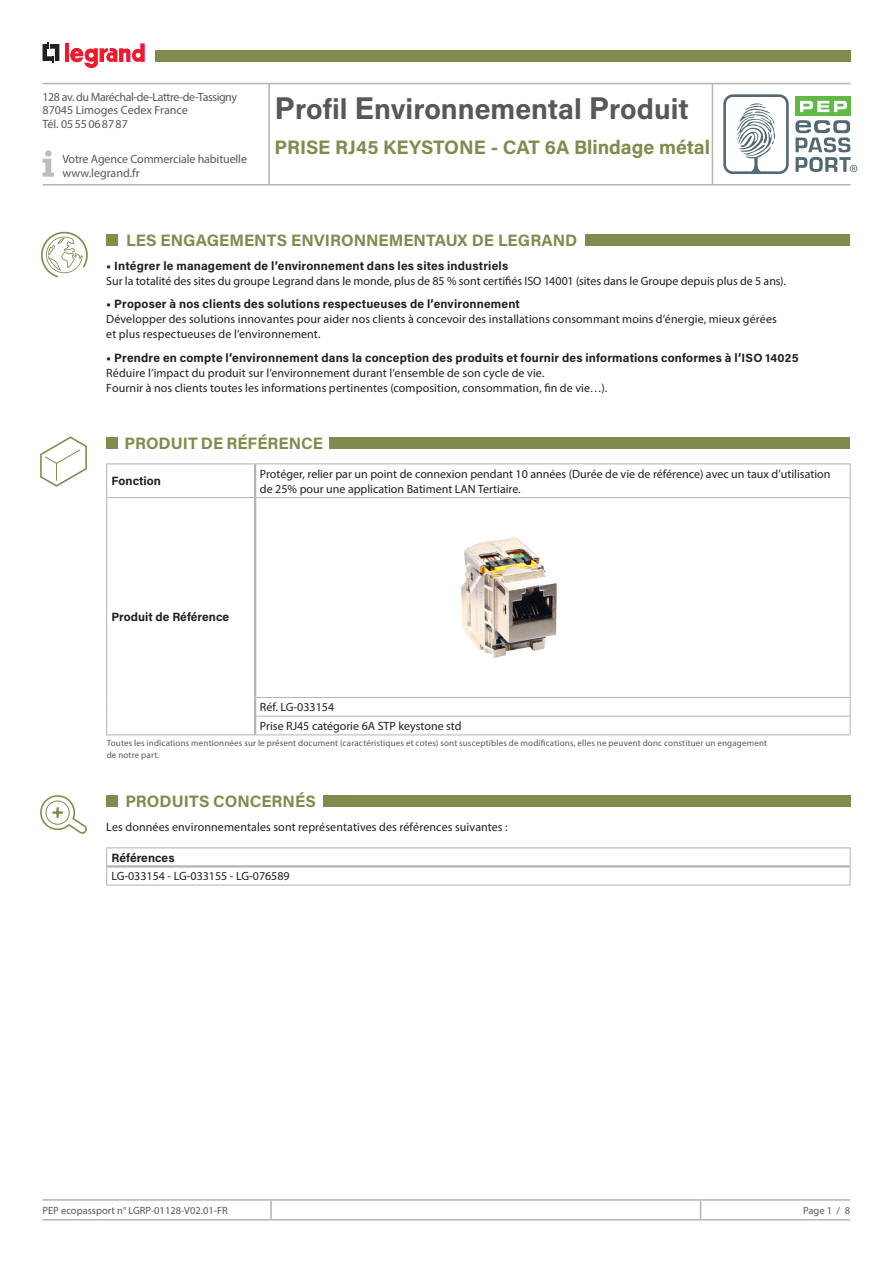
<style>
.page{position:relative;width:893px;height:1263px;background:#fff}
.page>*{position:absolute;margin:0;border:0;box-sizing:border-box;transform-origin:0 0}
.t1{font:700 28.5px "Acumin Pro";color:#57585a}
.t2{font:700 19.5px "Acumin Pro";color:#7f8c4e}
.t3{font:700 16.5px "Acumin Pro";color:#7f8c4e}
.t4{font:12px/15px "Myriad Pro";letter-spacing:.005em;color:#231f20}
.t5{font:700 12px "Acumin Pro";letter-spacing:.015em;color:#231f20}
.t6{font:12px/13.5px "Myriad Pro";letter-spacing:-.01em;color:#57585a}
.t7{font:10.5px "Myriad Pro";color:#57585a}
.t8{font:9px/12px "Myriad Pro";letter-spacing:.02em;color:#57585a}
.s1{font-size:31.5px}
</style>
<div class="page">
<hr style="left:701px;top:1199px;width:149px;height:2px;background:#b2b3b7">
<hr style="left:701px;top:1219px;width:149px;height:1px;background:#b2b3b7">
<hr style="left:43px;top:1199px;width:228px;height:2px;background:#b2b3b7">
<hr style="left:271px;top:1199px;width:430px;height:2px;background:#b2b3b7">
<svg style="left:270px;top:1201px;width:2px;height:18px"></svg>
<svg style="left:700px;top:1201px;width:1px;height:18px"></svg>
<hr style="left:43px;top:1219px;width:228px;height:1px;background:#b2b3b7">
<hr style="left:271px;top:1219px;width:430px;height:1px;background:#b2b3b7">
<div style="left:795px;top:97px;width:56px;height:19px;background:#60bb46"></div>
<svg style="left:800px;top:101px;width:47px;height:11px"></svg>
<svg style="left:723px;top:94px;width:66px;height:80px"></svg>
<svg style="left:795px;top:120px;width:62px;height:52px"></svg>
<svg style="left:43px;top:43px;width:16px;height:20px"></svg>
<hr style="left:65px;top:44px;width:4px;height:18px;background:#ee1d23">
<svg style="left:70px;top:44px;width:75px;height:24px"></svg>
<hr style="left:43px;top:83px;width:807px;height:1px;background:#b2b3b7">
<hr style="left:43px;top:184px;width:807px;height:2px;background:#b2b3b7">
<hr style="left:268px;top:84px;width:2px;height:100px;background:#b2b3b7">
<hr style="left:712px;top:84px;width:1px;height:100px;background:#b2b3b7">
<div style="left:155px;top:50px;width:695px;height:12px;background:#7f8c4e"></div>
<svg style="left:43px;top:150px;width:11px;height:27px"></svg>
<div style="left:106px;top:234px;width:12px;height:12px;background:#7f8c4e"></div>
<div style="left:585px;top:234px;width:265px;height:12px;background:#7f8c4e"></div>
<svg style="left:41px;top:232px;width:47px;height:45px"></svg>
<div style="left:106px;top:795px;width:12px;height:12px;background:#7f8c4e"></div>
<div style="left:323px;top:795px;width:527px;height:12px;background:#7f8c4e"></div>
<div style="left:106px;top:437px;width:12px;height:12px;background:#7f8c4e"></div>
<div style="left:329px;top:437px;width:521px;height:12px;background:#7f8c4e"></div>
<hr style="left:106px;top:463px;width:149px;height:1px;background:#b2b3b7">
<hr style="left:106px;top:464px;width:1px;height:33px;background:#b2b3b7">
<hr style="left:106px;top:497px;width:148px;height:1px;background:#b2b3b7">
<hr style="left:106px;top:498px;width:1px;height:199px;background:#b2b3b7">
<svg style="left:106px;top:697px;width:1px;height:37px"></svg>
<hr style="left:106px;top:734px;width:149px;height:1px;background:#b2b3b7">
<hr style="left:255px;top:734px;width:595px;height:1px;background:#b2b3b7">
<hr style="left:255px;top:463px;width:595px;height:1px;background:#b2b3b7">
<hr style="left:850px;top:464px;width:1px;height:33px;background:#b2b3b7">
<hr style="left:256px;top:497px;width:594px;height:1px;background:#b2b3b7">
<hr style="left:850px;top:498px;width:1px;height:199px;background:#b2b3b7">
<hr style="left:256px;top:697px;width:594px;height:1px;background:#b2b3b7">
<hr style="left:256px;top:716px;width:594px;height:1px;background:#b2b3b7">
<svg style="left:850px;top:698px;width:1px;height:36px"></svg>
<hr style="left:254px;top:464px;width:2px;height:34px;background:#b2b3b7">
<hr style="left:254px;top:498px;width:2px;height:199px;background:#b2b3b7">
<svg style="left:254px;top:697px;width:2px;height:37px"></svg>
<hr style="left:106px;top:847px;width:744px;height:1px;background:#b2b3b7">
<svg style="left:850px;top:848px;width:1px;height:37px"></svg>
<hr style="left:106px;top:885px;width:744px;height:1px;background:#b2b3b7">
<hr style="left:107px;top:865px;width:743px;height:2px;background:#b2b3b7">
<svg style="left:106px;top:848px;width:1px;height:37px"></svg>
<img style="left:461px;top:537px;width:96px;height:121px">
<svg style="left:40px;top:436px;width:47px;height:50px"></svg>
<svg style="left:40px;top:795px;width:47px;height:39px"></svg>
<p class="t6" style="left:43px;top:90px;width:196px">128 av. du Maréchal-de-Lattre-de-Tassigny<br>87045 Limoges Cedex France<br>Tél. 0555068787</p>
<p class="t6" style="left:62px;top:152px;width:186px">Votre Agence Commerciale habituelle www.legrand.fr</p>
<h1 class="t1" style="left:275px;top:89px;width:416px"><span class="s1">P</span>rofil <span class="s1">E</span>nvironnemental <span class="s1">P</span>roduit</h1>
<h2 class="t2" style="left:275px;top:133px;width:437px">PRISE RJ45 KEYSTONE - CAT 6A Blindage métal</h2>
<h3 class="t3" style="left:126px;top:229px;width:453px">LES ENGAGEMENTS ENVIRONNEMENTAUX DE LEGRAND</h3>
<p class="t5" style="left:106px;top:257px;width:403px">• Intégrer le management de l’environnement dans les sites industriels</p>
<p class="t4" style="left:106px;top:273px;width:681px">Sur la totalité des sites du groupe Legrand dans le monde, plus de 85 % sont certifiés ISO 14001 (sites dans le Groupe depuis plus de 5 ans).</p>
<p class="t5" style="left:106px;top:295px;width:415px">• Proposer à nos clients des solutions respectueuses de l’environnement</p>
<p class="t4" style="left:106px;top:311px;width:672px">Développer des solutions innovantes pour aider nos clients à concevoir des installations consommant moins d’énergie, mieux gérées et plus respectueuses de l’environnement.</p>
<p class="t5" style="left:106px;top:349px;width:694px">• Prendre en compte l’environnement dans la conception des produits et fournir des informations conformes à l’ISO 14025</p>
<p class="t4" style="left:106px;top:365px;width:502px">Réduire l’impact du produit sur l’environnement durant l’ensemble de son cycle de vie.<br>Fournir à nos clients toutes les informations pertinentes (composition, consommation, fin de vie…).</p>
<p class="t3" style="left:124px;top:431px;width:200px">PRODUIT DE RÉFÉRENCE</p>
<p class="t5" style="left:112px;top:472px;width:51px">Fonction</p>
<p class="t4" style="left:260px;top:466px;width:572px">Protéger, relier par un point de connexion pendant 10 années (Durée de vie de référence) avec un taux d’utilisation de 25% pour une application Batiment LAN Tertiaire.</p>
<p class="t5" style="left:112px;top:608px;width:119px">Produit de Référence</p>
<p class="t4" style="left:260px;top:700px;width:76px">Réf. LG-033154</p>
<p class="t4" style="left:260px;top:718px;width:203px">Prise RJ45 catégorie 6A STP keystone std</p>
<p class="t8" style="left:107px;top:737px;width:662px">Toutes les indications mentionnées sur le présent document (caractéristiques et cotes) sont susceptibles de modifications, elles ne peuvent donc constituer un engagement de notre part.</p>
<p class="t3" style="left:125px;top:790px;width:192px">PRODUITS CONCERNÉS</p>
<p class="t4" style="left:106px;top:819px;width:403px">Les données environnementales sont représentatives des références suivantes :</p>
<p class="t5" style="left:112px;top:849px;width:65px">Références</p>
<p class="t4" style="left:112px;top:868px;width:180px">LG-033154 - LG-033155 - LG-076589</p>
<p class="t7" style="left:43px;top:1204px;width:187px">PEP ecopassport n° LGRP-01128-V02.01-FR</p>
<p class="t7" style="left:803px;top:1204px;width:49px">Page 1 / 8</p>
</div>
